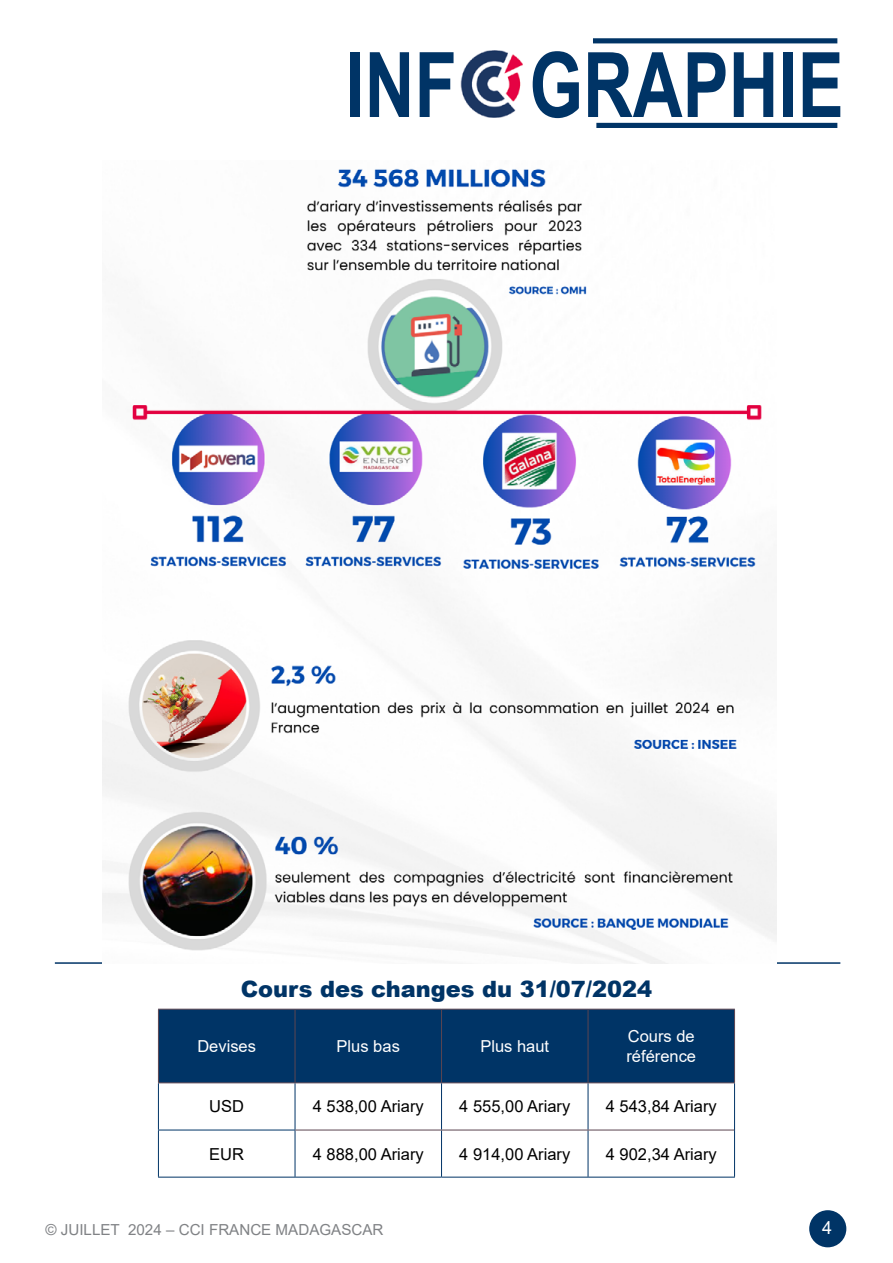
<style>
.page{position:relative;width:893px;height:1263px;background:#fff}
.page>*{position:absolute;margin:0;border:0;box-sizing:border-box;transform-origin:0 0}
.t1{font:700 90.45px "Arial";color:#003466;scale:.76 1}
.t2{font:900 22.5px "Arial";color:#003466}
.t3{font:18px "Arial";color:#fff}
.t4{font:16.5px "Arial";color:#000}
.t5{font:16.5px/19.8px "Arial";color:#fff}
.t6{font:15.15px "Arial";color:#808285}
</style>
<div class="page">
<div style="left:809px;top:1210px;width:37px;height:37px;background:#003466;border-radius:50%"></div>
<hr style="left:55px;top:962px;width:785px;height:2px;background:#003466">
<div style="left:596px;top:123px;width:241px;height:5px;background:#003466"></div>
<img style="left:460px;top:50px;width:63px;height:68px">
<div style="left:593px;top:38px;width:244px;height:5px;background:#003466"></div>
<div style="left:159px;top:1010px;width:575px;height:72px;background:#003466"></div>
<hr style="left:158px;top:1083px;width:1px;height:47px;background:#003466">
<hr style="left:295px;top:1083px;width:1px;height:47px;background:#003466">
<hr style="left:441px;top:1083px;width:1px;height:47px;background:#003466">
<hr style="left:588px;top:1083px;width:1px;height:47px;background:#003466">
<hr style="left:734px;top:1083px;width:1px;height:47px;background:#003466">
<hr style="left:158px;top:1130px;width:137px;height:1px;background:#003466">
<hr style="left:158px;top:1130px;width:1px;height:47px;background:#003466">
<hr style="left:295px;top:1130px;width:1px;height:47px;background:#003466">
<hr style="left:441px;top:1130px;width:1px;height:47px;background:#003466">
<hr style="left:588px;top:1130px;width:1px;height:47px;background:#003466">
<hr style="left:734px;top:1130px;width:1px;height:47px;background:#003466">
<hr style="left:158px;top:1177px;width:137px;height:1px;background:#003466">
<hr style="left:295px;top:1177px;width:147px;height:1px;background:#003466">
<hr style="left:442px;top:1177px;width:146px;height:1px;background:#003466">
<hr style="left:588px;top:1177px;width:147px;height:1px;background:#003466">
<hr style="left:158px;top:1009px;width:137px;height:1px;background:#5c4551">
<hr style="left:158px;top:1009px;width:1px;height:73px;background:#5c4551">
<hr style="left:158px;top:1082px;width:137px;height:1px;background:#5c4551">
<hr style="left:295px;top:1009px;width:147px;height:1px;background:#5c4551">
<hr style="left:295px;top:1009px;width:1px;height:73px;background:#5c4551">
<hr style="left:295px;top:1082px;width:147px;height:1px;background:#5c4551">
<hr style="left:295px;top:1130px;width:147px;height:1px;background:#5c4551">
<hr style="left:442px;top:1009px;width:146px;height:1px;background:#5c4551">
<hr style="left:441px;top:1009px;width:1px;height:73px;background:#5c4551">
<hr style="left:442px;top:1082px;width:146px;height:1px;background:#5c4551">
<hr style="left:442px;top:1130px;width:146px;height:1px;background:#5c4551">
<hr style="left:588px;top:1009px;width:147px;height:1px;background:#5c4551">
<hr style="left:588px;top:1009px;width:1px;height:73px;background:#5c4551">
<hr style="left:734px;top:1009px;width:1px;height:73px;background:#5c4551">
<hr style="left:588px;top:1082px;width:147px;height:1px;background:#5c4551">
<hr style="left:588px;top:1130px;width:146px;height:1px;background:#5c4551">
<img style="left:102px;top:168px;width:675px;height:795px">
<h1 class="t1" style="left:345px;top:21px;width:657px">INF GRAPHIE</h1>
<h2 class="t2" style="left:241px;top:973px;width:413px">Cours des changes du 31/07/2024</h2>
<p class="t5" style="left:197px;top:1036px;width:60px">Devises</p>
<p class="t5" style="left:337px;top:1036px;width:65px">Plus bas</p>
<p class="t5" style="left:480px;top:1036px;width:70px">Plus haut</p>
<p class="t5" style="left:626px;top:1026px;width:71px">Cours de référence</p>
<p class="t4" style="left:209px;top:1095px;width:36px">USD</p>
<p class="t4" style="left:313px;top:1095px;width:112px">4 538,00 Ariary</p>
<p class="t4" style="left:459px;top:1095px;width:112px">4 555,00 Ariary</p>
<p class="t4" style="left:606px;top:1095px;width:112px">4 543,84 Ariary</p>
<p class="t4" style="left:209px;top:1142px;width:36px">EUR</p>
<p class="t4" style="left:313px;top:1142px;width:112px">4 888,00 Ariary</p>
<p class="t4" style="left:459px;top:1142px;width:112px">4 914,00 Ariary</p>
<p class="t4" style="left:606px;top:1142px;width:112px">4 902,34 Ariary</p>
<p class="t6" style="left:45px;top:1219px;width:340px">© JUILLET 2024 – CCI FRANCE MADAGASCAR</p>
<p class="t3" style="left:822px;top:1215px;width:12px">4</p>
</div>
